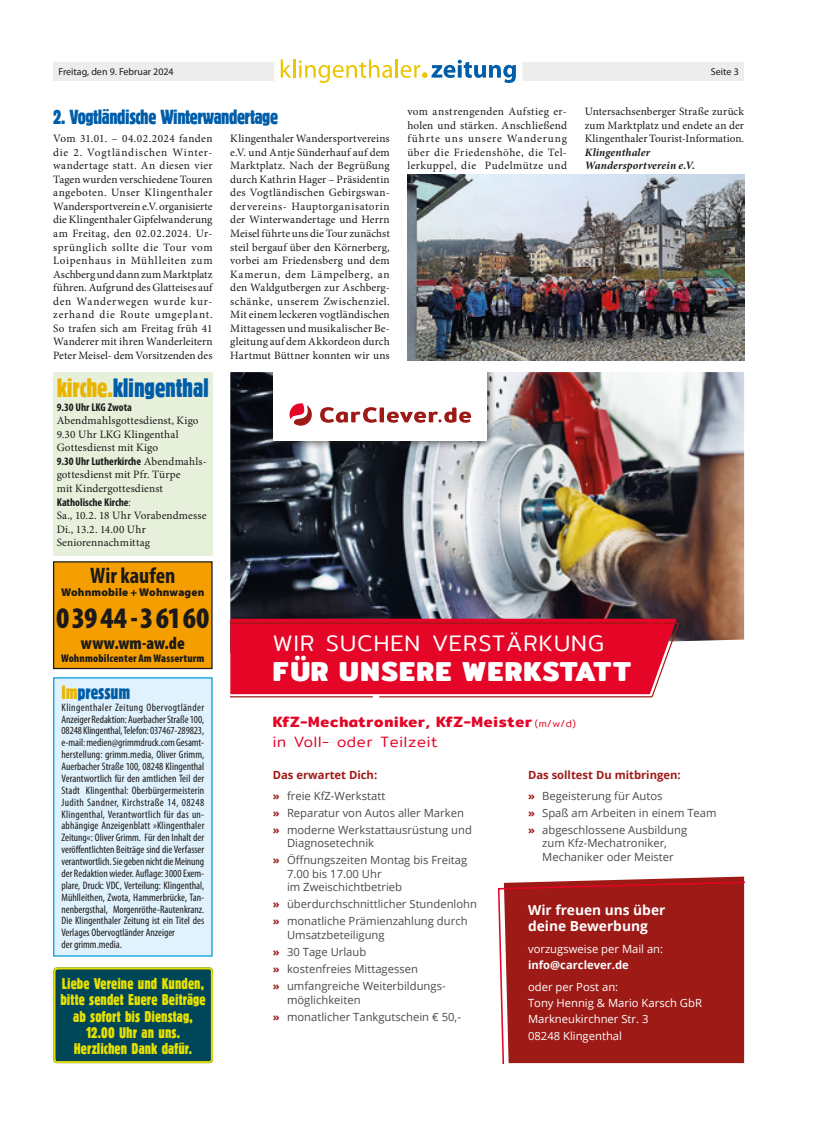
<style>
.page{position:relative;width:815px;height:1134px;background:#fff}
.page>*{position:absolute;margin:0;border:0;box-sizing:border-box;transform-origin:0 0}
.t1{font:900 condensed 29.88px "Myriad Pro";letter-spacing:.035em;color:#1b1a19}
.t2{font:27.5px "Block D Regu Extr Cond";letter-spacing:-.005em;color:#005da8}
.t3{font:700 27.5px "Mitr";letter-spacing:.05em;color:#fff}
.t4{font:300 22.5px "Mitr";letter-spacing:.05em;color:#fff}
.t5{font:700 condensed 22.5px "Myriad Pro";color:#1b1a19}
.t6{font:21.25px "Block D Regu Extr Cond";letter-spacing:-.02em;color:#005da8}
.t7{font:20px "Block D Regu Extr Cond";letter-spacing:-.005em;color:#005da8}
.t8{font:900 condensed 17.5px "Myriad Pro";letter-spacing:.005em;color:#1b1a19}
.t9{font:16.25px/16.2px "Block D Regu Extr Cond";letter-spacing:.005em;color:#e7e000;text-align:center}
.t10{font:600 15px/20px "Mitr";letter-spacing:.05em;color:#e40527}
.t11{font:700 13.75px/16.2px "Open Sans";color:#fff}
.t12{font:11.25px/13.5px "Minion Pro";letter-spacing:.01em;color:#1b1a19;text-align:justify}
.t13{font:11.25px/17px "Open Sans";color:#4a4a49}
.t14{font:11.25px/16.2px "Open Sans";color:#fff}
.t15{font:700 condensed 11.25px "Myriad Pro";color:#1b1a19}
.t16{font:700 11.25px/20.6px "Open Sans";color:#9d1a16}
.t17{font:italic 700 11.25px/13.5px "Minion Pro";letter-spacing:.015em;color:#1b1a19}
.t18{font:900 condensed 11.25px "Myriad Pro";letter-spacing:.015em;color:#1b1a19}
.t19{font:900 11.25px "Myriad Pro";letter-spacing:.01em;color:#1b1a19}
.t20{font:700 11.25px "Open Sans";color:#fff}
.t21{font:condensed 10.88px/11.9px "Myriad Pro";color:#1b1a19}
.t22{font:10px "Myriad Pro";color:#1b1a19}
.s1{color:#e8b400}
.s2{font-family:"Minion Pro";font-weight:400;font-stretch:normal}
.s3{font-weight:400}
.s4{font-weight:300;font-size:10px}
.s5{font-weight:300}
.s6{font-weight:700;color:#9d1a16}
.s7{font-weight:400;color:#4a4a49}
</style>
<div class="page">
<div style="left:53px;top:62px;width:691px;height:19px;background:#ededed"></div>
<div style="left:274px;top:53px;width:248px;height:44px;background:#fff"></div>
<svg style="left:281px;top:59px;width:111px;height:24px"></svg>
<hr style="left:395px;top:59px;width:3px;height:19px;background:#ebc500">
<svg style="left:401px;top:60px;width:115px;height:23px"></svg>
<div style="left:54px;top:678px;width:158px;height:278px;background:#e0f2fd"></div>
<div style="left:53px;top:677px;width:160px;height:280px;border:1px solid #009de0"></div>
<div style="left:54px;top:562px;width:158px;height:106px;background:#f59e00"></div>
<div style="left:53px;top:561px;width:160px;height:108px;border:1px solid #1b1a19"></div>
<div style="left:53px;top:373px;width:160px;height:183px;background:#e6f0da"></div>
<svg style="left:53px;top:967px;width:160px;height:96px;background:#0f5053"></svg>
<img style="left:230px;top:372px;width:514px;height:270px">
<svg style="left:497px;top:876px;width:247px;height:187px;background:#a22521"></svg>
<svg style="left:230px;top:619px;width:451px;height:79px;background:#e21534"></svg>
<div style="left:268px;top:372px;width:228px;height:78px;background:#1b1a19;opacity:.6"></div>
<div style="left:273px;top:372px;width:213px;height:68px;background:#fff"></div>
<svg style="left:320px;top:407px;width:151px;height:16px"></svg>
<svg style="left:289px;top:403px;width:23px;height:23px"></svg>
<img style="left:407px;top:175px;width:337px;height:185px">
<p class="t22" style="left:58px;top:65px;width:117px">Freitag, den 9. Februar 2024</p>
<p class="t22" style="left:711px;top:65px;width:29px">Seite 3</p>
<h3 class="t6" style="left:53px;top:106px;width:226px">2. Vogtländische Winterwandertage</h3>
<p class="t12" style="left:53px;top:132px;width:161px">Vom 31.01. – 04.02.2024 fanden die 2. Vogtländischen Winter&shy;wandertage statt. An diesen vier Tagen wurden verschiedene Touren angeboten. Unser Klingenthaler Wandersportverein e.V. organisierte die Klingenthaler Gipfelwanderung am Freitag, den 02.02.2024. Ur&shy;sprünglich sollte die Tour vom Loipenhaus in Mühlleiten zum Aschberg und dann zum Marktplatz führen. Aufgrund des Glatteises auf den Wanderwegen wurde kur&shy;zerhand die Route umgeplant.<br>So trafen sich am Freitag früh 41<br>Wanderer mit ihren Wanderleitern Peter Meisel- dem Vorsitzenden des</p>
<p class="t12" style="left:230px;top:132px;width:161px">Klingenthaler Wandersportvereins e.V. und Antje Sünderhauf auf dem Marktplatz. Nach der Begrüßung durch Kathrin Hager – Präsidentin des Vogtländischen Gebirgswan&shy;dervereins- Hauptorganisatorin der Winterwandertage und Herrn Meisel führte uns die Tour zunächst steil bergauf über den Körnerberg, vorbei am Friedensberg und dem Kamerun, dem Lämpelberg, an den Waldgutbergen zur Aschberg&shy;schänke, unserem Zwischenziel.<br>Mit einem leckeren vogtländischen Mittagessen und musikalischer Be&shy;gleitung auf dem Akkordeon durch Hartmut Büttner konnten wir uns</p>
<h2 class="t2" style="left:57px;top:374px;width:154px"><span class="s1">kirche.</span>klingenthal</h2>
<p class="t15" style="left:57px;top:400px;width:77px">9.30 Uhr LKG Zwota</p>
<p class="t12" style="left:57px;top:414px;width:143px;text-align:left">Abendmahlsgottesdienst, Kigo<br>9.30 Uhr LKG Klingenthal<br>Gottesdienst mit Kigo</p>
<p class="t15" style="left:57px;top:454px;width:152px">9.30 Uhr Lutherkirche <span class="s2">Abendmahls-</span></p>
<p class="t12" style="left:57px;top:468px;width:126px">gottesdienst mit Pfr. Türpe mit Kindergottesdienst</p>
<p class="t15" style="left:57px;top:495px;width:76px">Katholische Kirche<span class="s3">:</span></p>
<p class="t12" style="left:57px;top:509px;width:151px;text-align:left">Sa., 10.2. 18 Uhr Vorabendmesse<br>Di., 13.2. 14.00 Uhr<br>Seniorennachmittag</p>
<p class="t12" style="left:407px;top:105px;width:161px">vom anstrengenden Aufstieg er&shy;holen und stärken. Anschließend führte uns unsere Wanderung über die Friedenshöhe, die Tel&shy;lerkuppel, die Pudelmütze und</p>
<p class="t12" style="left:585px;top:105px;width:161px">Untersachsenberger Straße zurück zum Marktplatz und endete an der Klingenthaler Tourist-Information.</p>
<p class="t17" style="left:585px;top:145px;width:112px">Klingenthaler<br>Wandersportverein e.V.</p>
<h3 class="t5" style="left:90px;top:561px;width:87px">Wir kaufen</h3>
<p class="t19" style="left:61px;top:585px;width:145px">Wohnmobile + Wohnwagen</p>
<h1 class="t1" style="left:56px;top:598px;width:155px">03944-36160</h1>
<h3 class="t8" style="left:81px;top:631px;width:105px">www.wm-aw.de</h3>
<p class="t18" style="left:61px;top:651px;width:145px">Wohnmobilcenter Am Wasserturm</p>
<h3 class="t7" style="left:61px;top:682px;width:70px"><span class="s1">Im</span>pressum</h3>
<p class="t21" style="left:61px;top:701px;width:144px">Klingenthaler Zeitung Obervogtländer Anzeiger Redaktion: Auerbacher Straße 100, 08248 Klingenthal, Telefon: 037467-289823, e-mail: medien@grimmdruck.com Gesamt&shy;herstellung: grimm.media, Oliver Grimm, Auerbacher Straße 100, 08248 Klingenthal Verantwortlich für den amtlichen Teil der Stadt Klingenthal: Oberbürgermeisterin Judith Sandner, Kirchstraße 14, 08248<br>Klingenthal, Verantwortlich für das un&shy;abhängige Anzeigenblatt »Klingenthaler Zeitung«: Oliver Grimm. Für den Inhalt der veröffentlichten Beiträge sind die Verfasser verantwortlich. Sie geben nicht die Meinung der Redaktion wieder. Auflage: 3000 Exem&shy;plare, Druck: VDC, Verteilung: Klingenthal, Mühlleithen, Zwota, Hammerbrücke, Tan&shy;nenbergsthal, Morgenröthe-Rautenkranz.<br>Die Klingenthaler Zeitung ist ein Titel des Verlages Obervogtländer Anzeiger<br>der grimm.media.</p>
<h3 class="t9" style="left:60px;top:975px;width:147px">Liebe Vereine und Kunden, bitte sendet Euere Beiträge ab sofort bis Dienstag,<br>12.00 Uhr an uns.<br>Herzlichen Dank dafür.</h3>
<h3 class="t4" style="left:273px;top:627px;width:332px">WIR SUCHEN VERSTÄRKUNG</h3>
<h2 class="t3" style="left:273px;top:650px;width:359px">FÜR UNSERE WERKSTATT</h2>
<h3 class="t10" style="left:273px;top:712px;width:304px">KfZ-Mechatroniker, KfZ-Meister <span class="s4">(m/w/d) </span><span class="s5">in Voll- oder Teilzeit</span></h3>
<p class="t13" style="left:273px;top:764px;width:114px;line-height:20.6px"><span class="s6">Das erwartet Dich: »</span> freie KfZ-Werkstatt</p>
<p class="t13" style="left:273px;top:804px;width:201px"><span class="s6">»</span> Reparatur von Autos aller Marken <span class="s6">»</span> moderne Werkstattausrüstung und</p>
<p class="t13" style="left:273px;top:834px;width:196px;text-indent:14px">Diagnosetechnik<br><span class="s6">»</span> Öffnungszeiten Montag bis Freitag</p>
<p class="t13" style="left:287px;top:867px;width:117px;line-height:13.5px">7.00 bis 17.00 Uhr<br>im Zweischichtbetrieb</p>
<p class="t13" style="left:273px;top:895px;width:206px"><span class="s6">»</span> überdurchschnittlicher Stundenlohn <span class="s6">»</span> monatliche Prämienzahlung durch</p>
<p class="t13" style="left:273px;top:926px;width:174px;text-indent:14px">Umsatzbeteiligung<br><span class="s6">»</span> 30 Tage Urlaub<br><span class="s6">»</span> kostenfreies Mittagessen<br><span class="s6">»</span> umfangreiche Weiterbildungs-</p>
<p class="t13" style="left:273px;top:991px;width:190px;text-indent:14px">möglichkeiten<br><span class="s6">»</span> monatlicher Tankgutschein € 50,-</p>
<p class="t16" style="left:528px;top:764px;width:154px">Das solltest Du mitbringen: » <span class="s7">Begeisterung für Autos</span></p>
<p class="t13" style="left:528px;top:804px;width:190px"><span class="s6">»</span> Spaß am Arbeiten in einem Team <span class="s6">»</span> abgeschlossene Ausbildung</p>
<p class="t13" style="left:542px;top:836px;width:133px;line-height:13.5px">zum Kfz-Mechatroniker,<br>Mechaniker oder Meister</p>
<p class="t11" style="left:528px;top:901px;width:139px">Wir freuen uns über deine Bewerbung</p>
<p class="t14" style="left:528px;top:940px;width:137px">vorzugsweise per Mail an:</p>
<p class="t20" style="left:528px;top:957px;width:102px">info@carclever.de</p>
<p class="t14" style="left:528px;top:978px;width:175px">oder per Post an:<br>Tony Hennig &amp; Mario Karsch GbR<br>Markneukirchner Str. 3<br>08248 Klingenthal</p>
</div>
